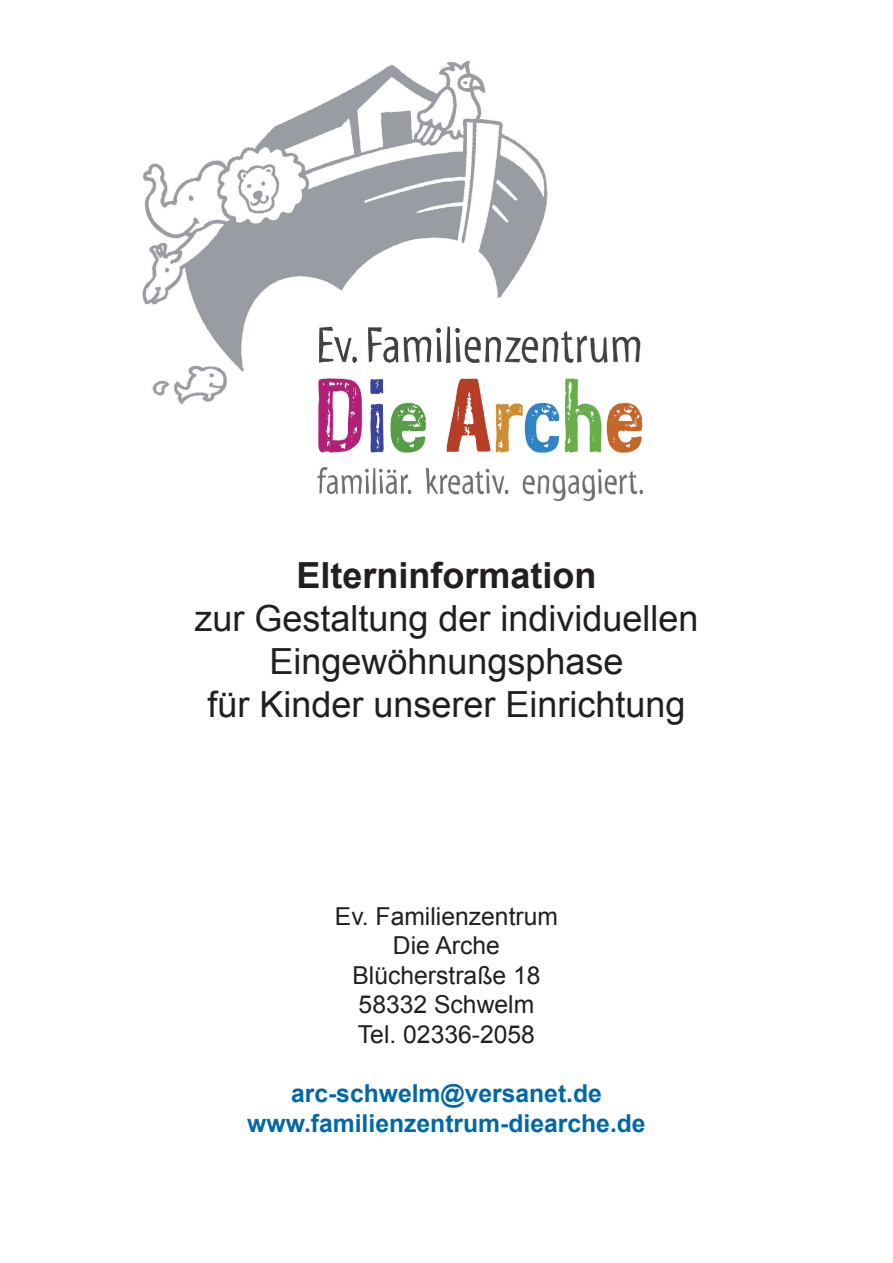
<style>
.page{position:relative;width:893px;height:1263px;background:#fff}
.page>*{position:absolute;margin:0;border:0;box-sizing:border-box;transform-origin:0 0}
.t1{font:36px/43.2px "Arial";color:#231f20;text-align:center}
.t2{font:700 36px "Arial";color:#231f20}
.t3{font:24.75px/29.7px "Arial";color:#231f20;text-align:center}
.t4{font:700 24.75px/29.7px "Arial";color:#0168a6;text-align:center}
</style>
<div class="page">
<img style="left:142px;top:61px;width:501px;height:441px">
<p class="t2" style="left:296px;top:551px;width:302px">Elterninformation</p>
<p class="t1" style="left:194px;top:597px;width:506px">zur Gestaltung der individuellen<br>Eingewöhnungsphase<br>für Kinder unserer Einrichtung</p>
<p class="t3" style="left:335px;top:901px;width:225px">Ev. Familienzentrum<br>Die Arche<br>Blücherstraße 18<br>58332 Schwelm<br>Tel. 02336-2058</p>
<p class="t4" style="left:247px;top:1080px;width:400px">arc-schwelm@versanet.de www.familienzentrum-diearche.de</p>
</div>
